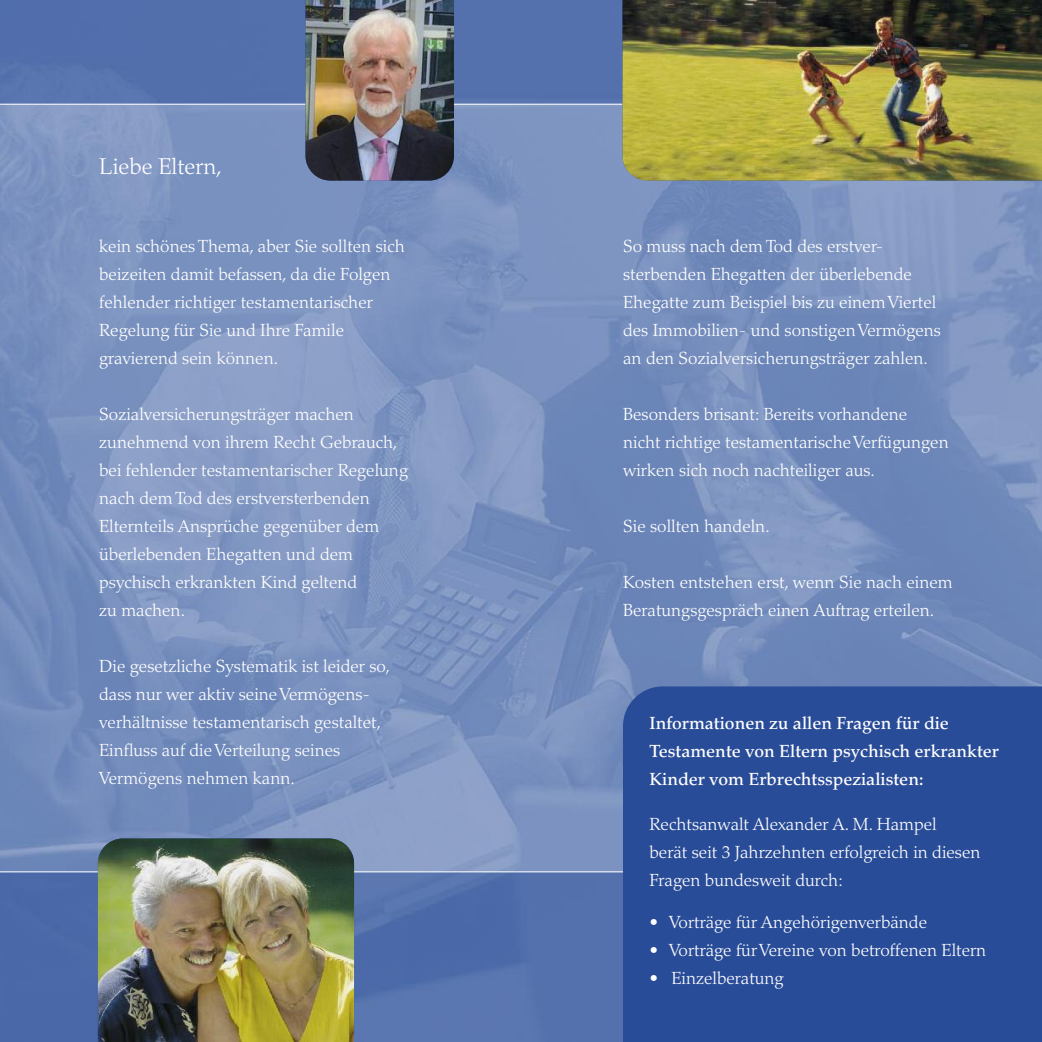
<style>
.page{position:relative;width:1042px;height:1042px;background:#fff}
.page>*{position:absolute;margin:0;border:0;box-sizing:border-box;transform-origin:0 0}
.t1{font:300 22.75px "Palatino";color:#fff}
.t2{font:300 17.5px/28px "Palatino";color:#fff}
.t3{font:500 17.5px/28px "Palatino";color:#fff}
</style>
<div class="page">
<img style="left:0;top:0;width:1042px;height:1042px">
<hr style="left:0;top:104px;width:1042px;height:1px;background:#fff">
<img style="left:305px;top:0;width:149px;height:181px">
<img style="left:622px;top:0;width:420px;height:181px">
<hr style="left:0;top:871px;width:1042px;height:1px;background:#fff">
<div style="left:623px;top:686px;width:419px;height:356px;background:#294c98"></div>
<img style="left:98px;top:838px;width:256px;height:204px">
<h1 class="t1" style="left:99px;top:157px;width:124px">Liebe Eltern,</h1>
<p class="t2" style="left:99px;top:234px;width:307px">kein schönes Thema, aber Sie sollten sich beizeiten damit befassen, da die Folgen fehlender richtiger testamentarischer Regelung für Sie und Ihre Famile gravierend sein können.</p>
<p class="t2" style="left:99px;top:402px;width:310px">Sozialversicherungsträger machen zunehmend von ihrem Recht Gebrauch, bei fehlender testamentarischer Regelung nach dem Tod des erstversterbenden Elternteils Ansprüche gegenüber dem überlebenden Ehegatten und dem psychisch erkrankten Kind geltend<br>zu machen.</p>
<p class="t2" style="left:99px;top:654px;width:293px">Die gesetzliche Systematik ist leider so, dass nur wer aktiv seineVermögens&shy;verhältnisse testamentarisch gestaltet, Einfluss auf dieVerteilung seines Vermögens nehmen kann.</p>
<p class="t2" style="left:623px;top:234px;width:319px">So muss nach dem Tod des erstver&shy;sterbenden Ehegatten der überlebende Ehegatte zum Beispiel bis zu einemViertel des Immobilien- und sonstigenVermögens an den Sozialversicherungsträger zahlen.</p>
<p class="t2" style="left:623px;top:402px;width:327px">Besonders brisant: Bereits vorhandene nicht richtige testamentarischeVerfügungen wirken sich noch nachteiliger aus.</p>
<p class="t2" style="left:623px;top:514px;width:148px">Sie sollten handeln.</p>
<p class="t2" style="left:623px;top:570px;width:331px">Kosten entstehen erst, wenn Sie nach einem<br>Beratungsgespräch einen Auftrag erteilen.</p>
<p class="t3" style="left:649px;top:710px;width:351px">Informationen zu allen Fragen für die<br>Testamente von Eltern psychisch erkrankter<br>Kinder vom Erbrechtsspezialisten:</p>
<p class="t2" style="left:649px;top:812px;width:332px">Rechtsanwalt Alexander A. M. Hampel<br>berät seit 3 Jahrzehnten erfolgreich in diesen<br>Fragen bundesweit durch:</p>
<p class="t2" style="left:649px;top:910px;width:279px">• Vorträge für Angehörigenverbände</p>
<p class="t2" style="left:649px;top:938px;width:338px">• Vorträge fürVereine von betroffenen Eltern</p>
<p class="t2" style="left:649px;top:966px;width:136px">• Einzelberatung</p>
</div>
